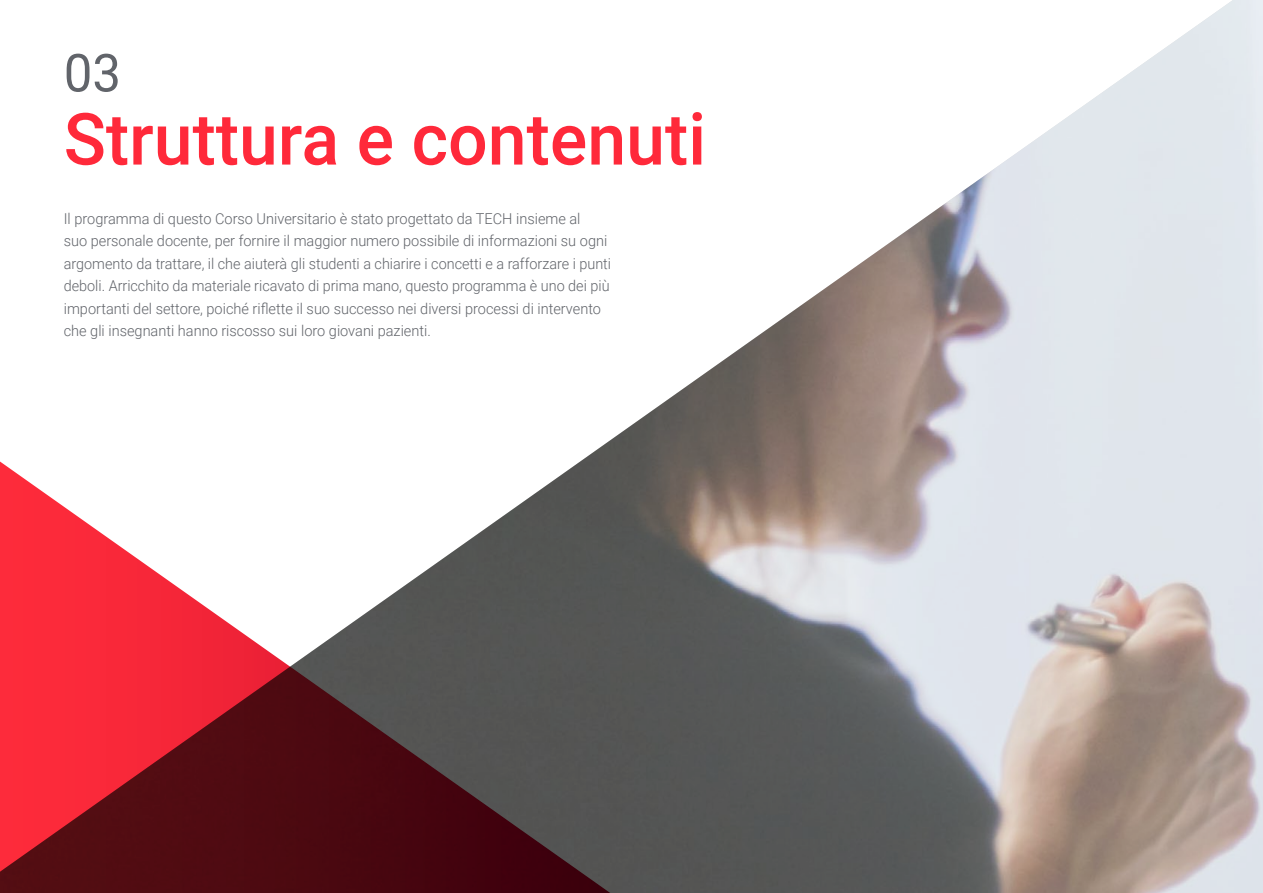
<style>
.page{position:relative;width:1263px;height:893px;background:#fff}
.page>*{position:absolute;margin:0;border:0;box-sizing:border-box;transform-origin:0 0}
.t1{font:500 72px "Roboto";color:#ff293a}
.t2{font:52.5px "Roboto";color:#61646a}
.t3{font:300 15px/22.5px "Roboto";color:#61646a}
</style>
<div class="page">
<img style="left:602px;top:0;width:661px;height:893px">
<svg style="left:0;top:446px;width:640px;height:447px"></svg>
<h2 class="t2" style="left:64px;top:36px;width:59px">03</h2>
<h1 class="t1" style="left:64px;top:89px;width:644px">Struttura e contenuti</h1>
<p class="t3" style="left:64px;top:207px;width:549px">Il programma di questo Corso Universitario è stato progettato da TECH insieme al<br>suo personale docente, per fornire il maggior numero possibile di informazioni su ogni argomento da trattare, il che aiuterà gli studenti a chiarire i concetti e a rafforzare i punti deboli. Arricchito da materiale ricavato di prima mano, questo programma è uno dei più importanti del settore, poiché riflette il suo successo nei diversi processi di intervento che gli insegnanti hanno riscosso sui loro giovani pazienti.</p>
</div>
